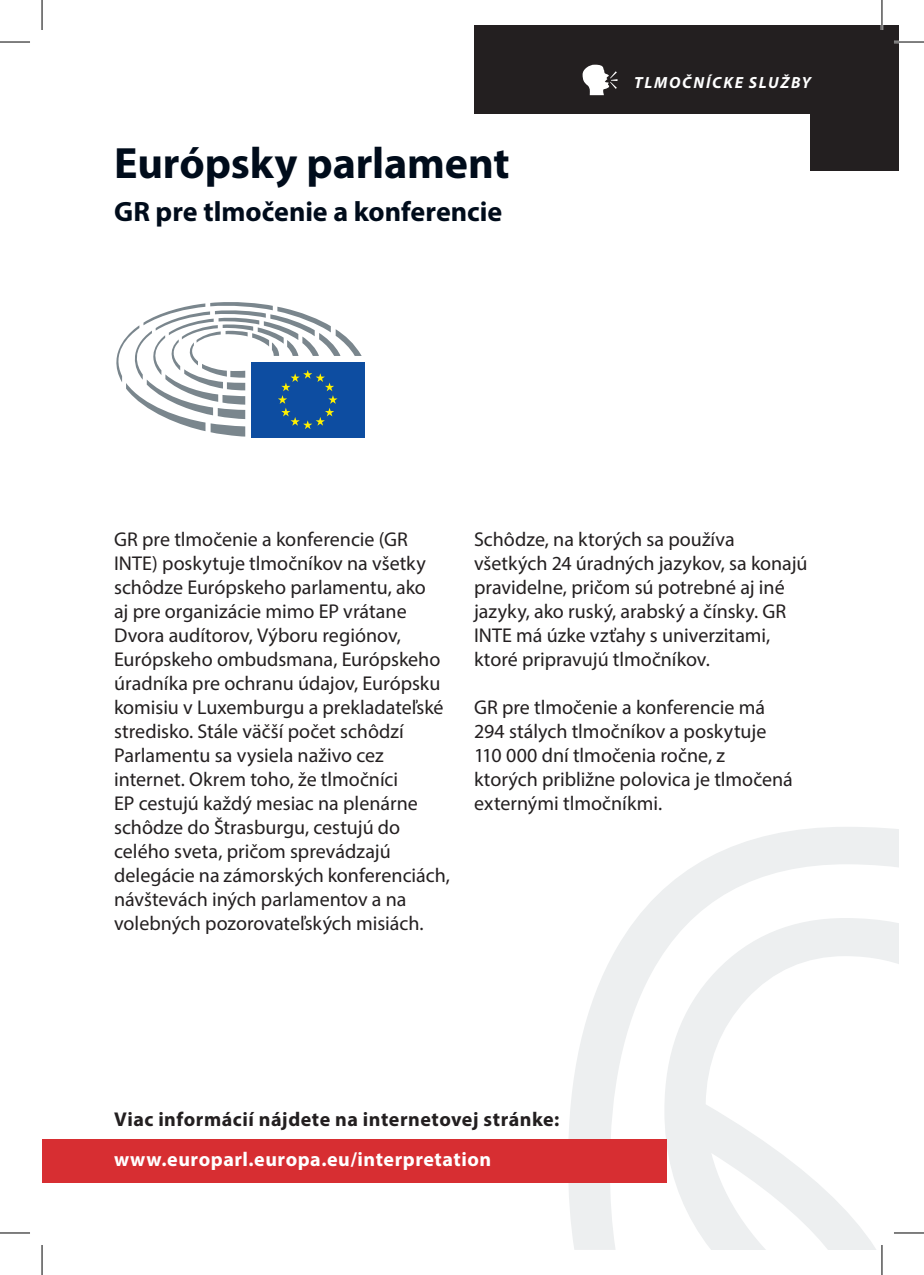
<style>
.page{position:relative;width:924px;height:1275px;background:#fff}
.page>*{position:absolute;margin:0;border:0;box-sizing:border-box;transform-origin:0 0}
.t1{font:700 44px "Myriad Pro";letter-spacing:-.005em;color:#000c1b}
.t2{font:700 28px "Myriad Pro";color:#000c1b}
.t3{font:20px/24px "Myriad Pro";color:#231f20}
.t4{font:700 20px "Myriad Pro";letter-spacing:.025em;color:#231f20}
.t5{font:700 20px "Myriad Pro";letter-spacing:.025em;color:#fff}
.t6{font:italic 700 16.2px "Myriad Pro";letter-spacing:.105em;color:#fff}
</style>
<div class="page">
<svg style="left:568px;top:827px;width:330px;height:423px"></svg>
<div style="left:42px;top:1139px;width:624px;height:43px;background:#d72e32"></div>
<div style="left:474px;top:25px;width:424px;height:146px;background:#231f20"></div>
<svg style="left:582px;top:65px;width:35px;height:30px"></svg>
<div style="left:92px;top:115px;width:717px;height:138px;background:#fff"></div>
<div style="left:251px;top:362px;width:113px;height:75px;background:#0d4da1"></div>
<svg style="left:116px;top:302px;width:245px;height:134px"></svg>
<hr style="left:893px;top:41px;width:30px;height:2px;background:#fff">
<hr style="left:893px;top:1231px;width:30px;height:3px;background:#fff">
<hr style="left:880px;top:0;width:2px;height:30px;background:#fff">
<hr style="left:880px;top:1245px;width:2px;height:30px;background:#fff">
<hr style="left:0;top:42px;width:30px;height:1px;background:#000">
<hr style="left:893px;top:42px;width:30px;height:1px;background:#000">
<hr style="left:0;top:1232px;width:30px;height:1px;background:#000">
<hr style="left:893px;top:1232px;width:30px;height:1px;background:#000">
<hr style="left:42px;top:0;width:1px;height:30px;background:#000">
<hr style="left:42px;top:1245px;width:1px;height:30px;background:#000">
<hr style="left:881px;top:0;width:1px;height:30px;background:#000">
<hr style="left:881px;top:1245px;width:1px;height:30px;background:#000">
<h1 class="t1" style="left:114px;top:134px;width:397px">Európsky parlament</h1>
<h2 class="t2" style="left:114px;top:194px;width:389px">GR pre tlmočenie a konferencie</h2>
<p class="t6" style="left:634px;top:72px;width:178px">TLMOČNÍCKE SLUŽBY</p>
<p class="t3" style="left:114px;top:527px;width:337px">GR pre tlmočenie a konferencie (GR INTE) poskytuje tlmočníkov na všetky schôdze Európskeho parlamentu, ako<br>aj pre organizácie mimo EP vrátane Dvora audítorov, Výboru regiónov, Európskeho ombudsmana, Európskeho úradníka pre ochranu údajov, Európsku komisiu v Luxemburgu a prekladateľské stredisko. Stále väčší počet schôdzí Parlamentu sa vysiela naživo cez internet. Okrem toho, že tlmočníci<br>EP cestujú každý mesiac na plenárne schôdze do Štrasburgu, cestujú do celého sveta, pričom sprevádzajú delegácie na zámorských konferenciách, návštevách iných parlamentov a na volebných pozorovateľských misiách.</p>
<p class="t3" style="left:474px;top:527px;width:335px">Schôdze, na ktorých sa používa všetkých 24 úradných jazykov, sa konajú pravidelne, pričom sú potrebné aj iné jazyky, ako ruský, arabský a čínsky. GR INTE má úzke vzťahy s univerzitami, ktoré pripravujú tlmočníkov.</p>
<p class="t3" style="left:474px;top:695px;width:320px">GR pre tlmočenie a konferencie má<br>294 stálych tlmočníkov a poskytuje<br>110 000 dní tlmočenia ročne, z ktorých približne polovica je tlmočená externými tlmočníkmi.</p>
<p class="t4" style="left:114px;top:1106px;width:446px">Viac informácií nájdete na internetovej stránke:</p>
<p class="t5" style="left:114px;top:1146px;width:378px">www.europarl.europa.eu/interpretation</p>
</div>
